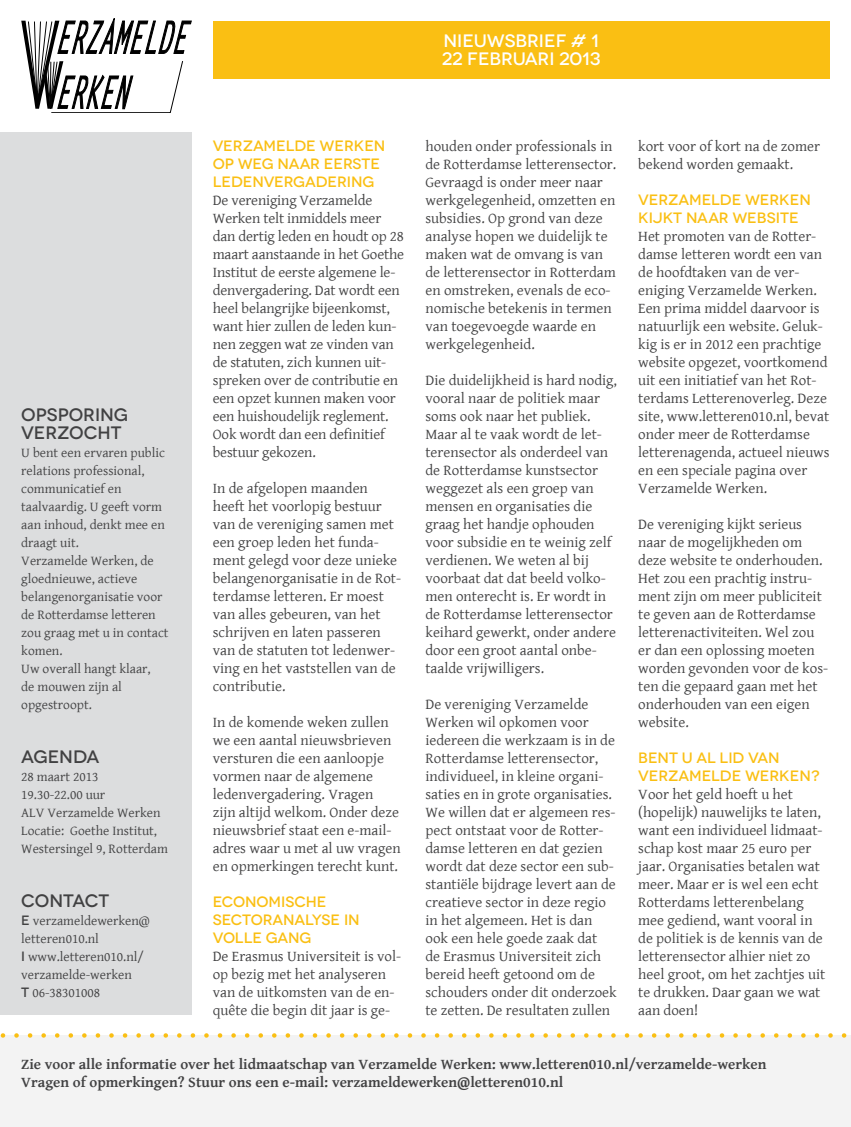
<style>
.page{position:relative;width:851px;height:1127px;background:#fff}
.page>*{position:absolute;margin:0;border:0;box-sizing:border-box;transform-origin:0 0}
.t1{font:500 18px/18px "Novecentowide";color:#414142}
.t2{font:500 18px/18px "Novecentowide";color:#fff}
.t3{font:15px/18px "Gentium Basic";color:#414142}
.t4{font:700 15px/18px "Gentium Basic";color:#414142}
.t5{font:500 15px/18px "Novecentowide";color:#fabf13}
.t6{font:13.5px/18px "Gentium Basic";color:#414142}
.s1{font-family:"Novecentowide";font-weight:500}
</style>
<div class="page">
<div style="left:213px;top:21px;width:616px;height:58px;background:#fabf13"></div>
<div style="left:0;top:133px;width:191px;height:882px;background:#dcddde"></div>
<svg style="left:21px;top:18px;width:170px;height:95px"></svg>
<div style="left:0;top:1035px;width:850px;height:92px;background:#f3f3f3"></div>
<svg style="left:0;top:1033px;width:851px;height:5px"></svg>
<p class="t1" style="left:21px;top:405px;width:108px">OPSPORING<br>VERZOCHT</p>
<p class="t6" style="left:21px;top:443px;width:149px">U bent een ervaren public relations professional, communicatief en taalvaardig. U geeft vorm aan inhoud, denkt mee en draagt uit.<br>Verzamelde Werken, de gloednieuwe, actieve belangenorganisatie voor de Rotterdamse letteren zou graag met u in contact komen.<br>Uw overall hangt klaar,<br>de mouwen zijn al opgestroopt.</p>
<p class="t1" style="left:21px;top:747px;width:80px">AGENDA</p>
<p class="t6" style="left:21px;top:767px;width:148px">28 maart 2013<br>19.30-22.00 uur<br>ALV Verzamelde Werken<br>Locatie: Goethe Institut,<br>Westersingel 9, Rotterdam</p>
<p class="t1" style="left:21px;top:891px;width:89px">CONTACT</p>
<p class="t6" style="left:21px;top:911px;width:130px"><span class="s1">E</span> verzameldewerken@ letteren010.nl<br><span class="s1">I</span> www.letteren010.nl/ verzamelde-werken<br><span class="s1">T</span> 06-38301008</p>
<p class="t2" style="left:441px;top:32px;width:161px">NIEUWSBRIEF # 1<br>22 FEBRUARI 2013</p>
<p class="t5" style="left:213px;top:136px;width:174px">VERZAMELDE WERKEN<br>OP WEG NAAR EERSTE<br>LEDENVERGADERING</p>
<p class="t3" style="left:213px;top:190px;width:193px">De vereniging Verzamelde<br>Werken telt inmiddels meer dan dertig leden en houdt op 28 maart aanstaande in het Goethe<br>Institut de eerste algemene le&shy;denvergadering. Dat wordt een heel belangrijke bijeenkomst, want hier zullen de leden kun&shy;nen zeggen wat ze vinden van de statuten, zich kunnen uit&shy;spreken over de contributie en een opzet kunnen maken voor een huishoudelijk reglement.<br>Ook wordt dan een definitief bestuur gekozen.</p>
<p class="t3" style="left:213px;top:478px;width:190px">In de afgelopen maanden heeft het voorlopig bestuur van de vereniging samen met een groep leden het funda&shy;ment gelegd voor deze unieke belangenorganisatie in de Rot&shy;terdamse letteren. Er moest van alles gebeuren, van het schrijven en laten passeren van de statuten tot ledenwer&shy;ving en het vaststellen van de contributie.</p>
<p class="t3" style="left:213px;top:712px;width:189px">In de komende weken zullen we een aantal nieuwsbrieven versturen die een aanloopje vormen naar de algemene ledenvergadering. Vragen<br>zijn altijd welkom. Onder deze nieuwsbrief staat een e-mail&shy;adres waar u met al uw vragen en opmerkingen terecht kunt.</p>
<p class="t5" style="left:213px;top:892px;width:148px">ECONOMISCHE<br>SECTORANALYSE IN<br>VOLLE GANG</p>
<p class="t3" style="left:213px;top:946px;width:190px">De Erasmus Universiteit is vol&shy;op bezig met het analyseren van de uitkomsten van de en&shy;quête die begin dit jaar is ge-</p>
<p class="t3" style="left:425px;top:136px;width:192px">houden onder professionals in de Rotterdamse letterensector.<br>Gevraagd is onder meer naar werkgelegenheid, omzetten en subsidies. Op grond van deze analyse hopen we duidelijk te maken wat de omvang is van de letterensector in Rotterdam en omstreken, evenals de eco&shy;nomische betekenis in termen van toegevoegde waarde en werkgelegenheid.</p>
<p class="t3" style="left:425px;top:370px;width:193px">Die duidelijkheid is hard nodig, vooral naar de politiek maar soms ook naar het publiek.<br>Maar al te vaak wordt de let&shy;terensector als onderdeel van de Rotterdamse kunstsector weggezet als een groep van mensen en organisaties die graag het handje ophouden voor subsidie en te weinig zelf verdienen. We weten al bij voorbaat dat dat beeld volko&shy;men onterecht is. Er wordt in de Rotterdamse letterensector keihard gewerkt, onder andere door een groot aantal onbe&shy;taalde vrijwilligers.</p>
<p class="t3" style="left:425px;top:694px;width:193px">De vereniging Verzamelde<br>Werken wil opkomen voor iedereen die werkzaam is in de<br>Rotterdamse letterensector, individueel, in kleine organi&shy;saties en in grote organisaties.<br>We willen dat er algemeen res&shy;pect ontstaat voor de Rotter&shy;damse letteren en dat gezien wordt dat deze sector een sub&shy;stantiële bijdrage levert aan de creatieve sector in deze regio in het algemeen. Het is dan ook een hele goede zaak dat<br>de Erasmus Universiteit zich bereid heeft getoond om de schouders onder dit onderzoek te zetten. De resultaten zullen</p>
<p class="t3" style="left:638px;top:136px;width:183px">kort voor of kort na de zomer bekend worden gemaakt.</p>
<p class="t5" style="left:638px;top:190px;width:174px">VERZAMELDE WERKEN<br>KIJKT NAAR WEBSITE</p>
<p class="t3" style="left:638px;top:226px;width:193px">Het promoten van de Rotter&shy;damse letteren wordt een van de hoofdtaken van de ver&shy;eniging Verzamelde Werken.<br>Een prima middel daarvoor is natuurlijk een website. Geluk&shy;kig is er in 2012 een prachtige website opgezet, voortkomend uit een initiatief van het Rot&shy;terdams Letterenoverleg. Deze site, www.letteren010.nl, bevat onder meer de Rotterdamse letterenagenda, actueel nieuws en een speciale pagina over<br>Verzamelde Werken.</p>
<p class="t3" style="left:638px;top:514px;width:191px">De vereniging kijkt serieus naar de mogelijkheden om deze website te onderhouden.<br>Het zou een prachtig instru&shy;ment zijn om meer publiciteit te geven aan de Rotterdamse letterenactiviteiten. Wel zou er dan een oplossing moeten worden gevonden voor de kos&shy;ten die gepaard gaan met het onderhouden van een eigen website.</p>
<p class="t5" style="left:638px;top:748px;width:183px">BENT U AL LID VAN<br>VERZAMELDE WERKEN?</p>
<p class="t3" style="left:638px;top:784px;width:188px">Voor het geld hoeft u het (hopelijk) nauwelijks te laten, want een individueel lidmaat&shy;schap kost maar 25 euro per jaar. Organisaties betalen wat meer. Maar er is wel een echt<br>Rotterdams letterenbelang mee gediend, want vooral in de politiek is de kennis van de letterensector alhier niet zo heel groot, om het zachtjes uit te drukken. Daar gaan we wat aan doen!</p>
<p class="t4" style="left:21px;top:1054px;width:746px">Zie voor alle informatie over het lidmaatschap van Verzamelde Werken: www.letteren010.nl/verzamelde-werken<br>Vragen of opmerkingen? Stuur ons een e-mail: verzameldewerken@letteren010.nl</p>
</div>
